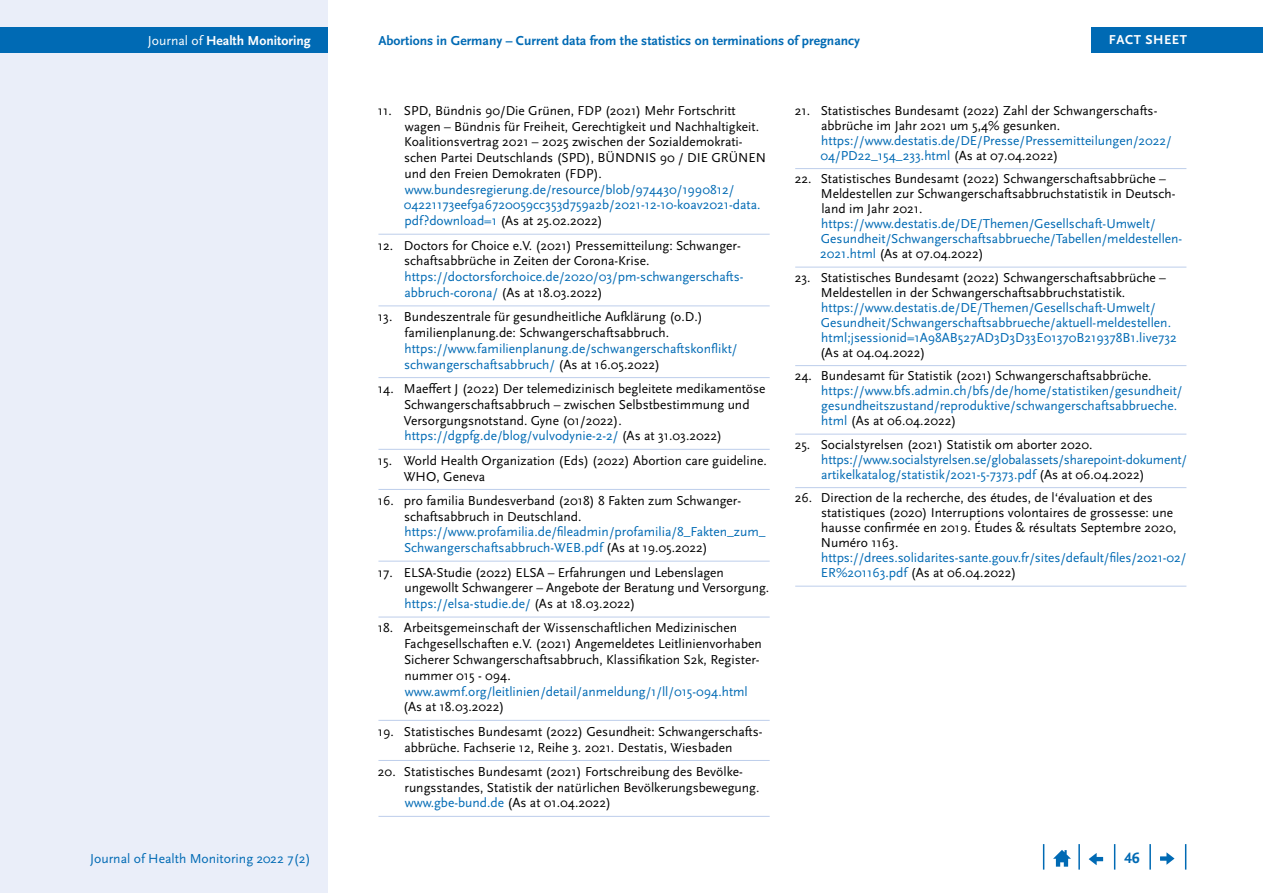
<style>
.page{position:relative;width:1263px;height:893px;background:#fff}
.page>*{position:absolute;margin:0;border:0;box-sizing:border-box;transform-origin:0 0}
.t1{font:700 15.75px "Scala Sans Pro";color:#006ab4}
.t2{font:700 13.65px "Scala Sans Pro";color:#006ab4}
.t3{font:13.65px "Scala Sans Pro";color:#006ab4}
.t4{font:700 13.65px "Scala Sans Pro";color:#fff}
.Literaturverzeichnis{font:13.5px/15.8px "Scala Sans Pro";color:#000}
.Literaturverzeichnis-2{font:13.5px/15px "Scala Sans Pro";color:#006ab4}
.t5{font:700 13.5px "Scala Sans Pro";letter-spacing:.04em;color:#fff}
.s1{font-weight:400}
.s2{color:#006ab4}
.s3{color:#000}
</style>
<div class="page">
<div style="left:0;top:0;width:327px;height:893px;background:#eaeef9"></div>
<div style="left:0;top:28px;width:327px;height:25px;background:#006ab4"></div>
<svg style="left:1185px;top:844px;width:1px;height:26px"></svg>
<hr style="left:1149px;top:844px;width:2px;height:26px;background:#006ab4">
<svg style="left:1114px;top:844px;width:1px;height:26px"></svg>
<hr style="left:1078px;top:844px;width:2px;height:26px;background:#006ab4">
<svg style="left:1043px;top:844px;width:1px;height:26px"></svg>
<svg style="left:1053px;top:850px;width:18px;height:17px"></svg>
<svg style="left:1089px;top:853px;width:14px;height:12px"></svg>
<svg style="left:1160px;top:852px;width:14px;height:13px"></svg>
<div style="left:1091px;top:28px;width:172px;height:25px;background:#006ab4"></div>
<hr style="left:795px;top:168px;width:391px;height:1px;background:#bdceeb">
<hr style="left:795px;top:267px;width:391px;height:1px;background:#bdceeb">
<hr style="left:795px;top:365px;width:391px;height:1px;background:#bdceeb">
<hr style="left:795px;top:434px;width:391px;height:1px;background:#bdceeb">
<hr style="left:795px;top:487px;width:391px;height:1px;background:#bdceeb">
<hr style="left:795px;top:586px;width:391px;height:1px;background:#bdceeb">
<hr style="left:378px;top:234px;width:392px;height:1px;background:#bdceeb">
<hr style="left:378px;top:306px;width:392px;height:1px;background:#bdceeb">
<hr style="left:378px;top:377px;width:392px;height:1px;background:#bdceeb">
<hr style="left:378px;top:449px;width:392px;height:1px;background:#bdceeb">
<hr style="left:378px;top:489px;width:392px;height:1px;background:#bdceeb">
<hr style="left:378px;top:561px;width:392px;height:1px;background:#bdceeb">
<hr style="left:378px;top:617px;width:392px;height:1px;background:#bdceeb">
<hr style="left:378px;top:720px;width:392px;height:1px;background:#bdceeb">
<hr style="left:378px;top:760px;width:392px;height:1px;background:#bdceeb">
<hr style="left:378px;top:816px;width:392px;height:1px;background:#bdceeb">
<p class="t4" style="left:148px;top:33px;width:164px"><span class="s1">Journal of</span> Health Monitoring</p>
<p class="t2" style="left:378px;top:33px;width:483px">Abortions in Germany – Current data from the statistics on terminations of pregnancy</p>
<p class="t5" style="left:1109px;top:32px;width:80px">FACT SHEET</p>
<p class="t3" style="left:90px;top:850px;width:222px">Journal of Health Monitoring 2022 7(2)</p>
<p class="Literaturverzeichnis" style="left:404px;top:102px;width:364px;text-indent:-26px">11. SPD, Bündnis 90/Die Grünen, FDP (2021) Mehr Fortschritt wagen – Bündnis für Freiheit, Gerechtigkeit und Nachhaltigkeit.<br>Koalitionsvertrag 2021 – 2025 zwischen der Sozialdemokrati&shy;schen Partei Deutschlands (SPD), BÜNDNIS 90 / DIE GRÜNEN und den Freien Demokraten (FDP). <span class="s2">www.bundesregierung.de/resource/blob/974430/1990812/ 04221173eef9a6720059cc353d759a2b/2021-12-10-koav2021-data. pdf?download=1</span> (As at 25.02.2022)</p>
<p class="Literaturverzeichnis" style="left:404px;top:237px;width:340px;text-indent:-26px">12. Doctors for Choice e.V. (2021) Pressemitteilung: Schwanger&shy;schaftsabbrüche in Zeiten der Corona-Krise. <span class="s2">https://doctorsforchoice.de/2020/03/pm-schwangerschafts&shy;abbruch-corona/</span> (As at 18.03.2022)</p>
<p class="Literaturverzeichnis" style="left:404px;top:309px;width:335px;text-indent:-26px">13. Bundeszentrale für gesundheitliche Aufklärung (o.D.) familienplanung.de: Schwangerschaftsabbruch. <span class="s2">https://www.familienplanung.de/schwangerschaftskonflikt/ schwangerschaftsabbruch/</span> (As at 16.05.2022)</p>
<p class="Literaturverzeichnis" style="left:404px;top:381px;width:363px;text-indent:-26px">14. Maeffert J (2022) Der telemedizinisch begleitete medikamentöse Schwangerschaftsabbruch – zwischen Selbstbestimmung und Versorgungsnotstand. Gyne (01/2022). <span class="s2">https://dgpfg.de/blog/vulvodynie-2-2/</span> (As at 31.03.2022)</p>
<p class="Literaturverzeichnis" style="left:404px;top:452px;width:364px;text-indent:-26px">15. World Health Organization (Eds) (2022) Abortion care guideline.<br>WHO, Geneva</p>
<p class="Literaturverzeichnis" style="left:404px;top:493px;width:363px;text-indent:-26px">16. pro familia Bundesverband (2018) 8 Fakten zum Schwanger&shy;schaftsabbruch in Deutschland. <span class="s2">https://www.profamilia.de/fileadmin/profamilia/8_Fakten_zum_ Schwangerschaftsabbruch-WEB.pdf</span> (As at 19.05.2022)</p>
<p class="Literaturverzeichnis" style="left:404px;top:564px;width:366px;text-indent:-27px">17. ELSA-Studie (2022) ELSA – Erfahrungen und Lebenslagen ungewollt Schwangerer – Angebote der Beratung und Versorgung. <span class="s2">https://elsa-studie.de/</span> (As at 18.03.2022)</p>
<p class="Literaturverzeichnis" style="left:403px;top:620px;width:360px;text-indent:-25px">18. Arbeitsgemeinschaft der Wissenschaftlichen Medizinischen Fachgesellschaften e.V. (2021) Angemeldetes Leitlinienvorhaben Sicherer Schwangerschaftsabbruch, Klassifikation S2k, Register&shy;nummer 015 - 094. <span class="s2">www.awmf.org/leitlinien/detail/anmeldung/1/ll/015-094.html </span>(As at 18.03.2022)</p>
<p class="Literaturverzeichnis" style="left:378px;top:723px;width:386px;text-align:center">19. Statistisches Bundesamt (2022) Gesundheit: Schwangerschafts&shy;abbrüche. Fachserie 12, Reihe 3. 2021. Destatis, Wiesbaden</p>
<p class="Literaturverzeichnis" style="left:404px;top:764px;width:356px;text-indent:-26px">20. Statistisches Bundesamt (2021) Fortschreibung des Bevölke&shy;rungsstandes, Statistik der natürlichen Bevölkerungsbewegung. <span class="s2">www.gbe-bund.de</span> (As at 01.04.2022)</p>
<p class="Literaturverzeichnis" style="left:820px;top:103px;width:353px;line-height:15px;text-indent:-26px">21. Statistisches Bundesamt (2022) Zahl der Schwangerschafts&shy;abbrüche im Jahr 2021 um 5,4% gesunken. <span class="s2">https://www.destatis.de/DE/Presse/Pressemitteilungen/2022/ 04/PD22_154_233.html</span> (As at 07.04.2022)</p>
<p class="Literaturverzeichnis" style="left:820px;top:171px;width:364px;line-height:15px;text-indent:-26px">22. Statistisches Bundesamt (2022) Schwangerschaftsabbrüche – Meldestellen zur Schwangerschaftsabbruchstatistik in Deutsch&shy;land im Jahr 2021. <span class="s2">https://www.destatis.de/DE/Themen/Gesellschaft-Umwelt/ Gesundheit/Schwangerschaftsabbrueche/Tabellen/meldestellen-2021.html</span> (As at 07.04.2022)</p>
<p class="Literaturverzeichnis-2" style="left:820px;top:270px;width:358px;text-indent:-25px"><span class="s3">23. Statistisches Bundesamt (2022) Schwangerschaftsabbrüche – Meldestellen in der Schwangerschaftsabbruchstatistik. </span>https://www.destatis.de/DE/Themen/Gesellschaft-Umwelt/ Gesundheit/Schwangerschaftsabbrueche/aktuell-meldestellen. html;jsessionid=1A98AB527AD3D3D33E01370B219378B1.live732 <span class="s3">(As at 04.04.2022)</span></p>
<p class="Literaturverzeichnis-2" style="left:821px;top:368px;width:363px;text-indent:-26px"><span class="s3">24. Bundesamt für Statistik (2021) Schwangerschaftsabbrüche. </span>https://www.bfs.admin.ch/bfs/de/home/statistiken/gesundheit/ gesundheitszustand/reproduktive/schwangerschaftsabbrueche. html <span class="s3">(As at 06.04.2022)</span></p>
<p class="Literaturverzeichnis-2" style="left:821px;top:437px;width:367px;text-indent:-26px"><span class="s3">25. Socialstyrelsen (2021) Statistik om aborter 2020. </span>https://www.socialstyrelsen.se/globalassets/sharepoint-dokument/ artikelkatalog/statistik/2021-5-7373.pdf <span class="s3">(As at 06.04.2022)</span></p>
<p class="Literaturverzeichnis" style="left:821px;top:490px;width:367px;line-height:15px;text-indent:-26px">26. Direction de la recherche, des études, de l‘évaluation et des statistiques (2020) Interruptions volontaires de grossesse: une hausse confirmée en 2019. Études &amp; résultats Septembre 2020, Numéro 1163. <span class="s2">https://drees.solidarites-sante.gouv.fr/sites/default/files/2021-02/ ER%201163.pdf</span> (As at 06.04.2022)</p>
<p class="t1" style="left:1124px;top:849px;width:17px">46</p>
</div>
